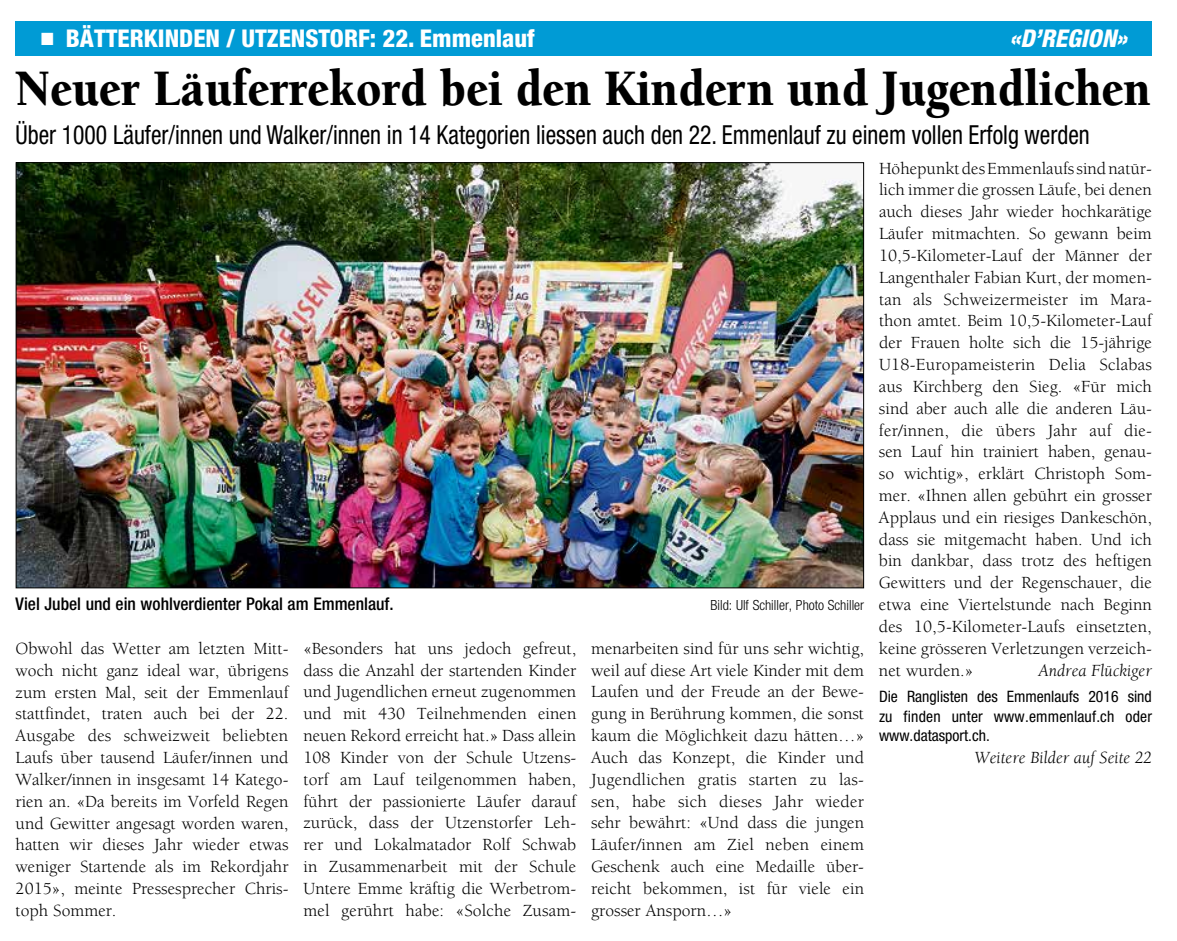
<style>
.page{position:relative;width:1177px;height:941px;background:#fff}
.page>*{position:absolute;margin:0;border:0;box-sizing:border-box;transform-origin:0 0}
.t1{font:900 52.5px "Berkeley";color:#000;scale:.9 1}
.t2{font:condensed 26.25px "Helvetica Neue";color:#000;scale:.9 1}
.t3{font:800 condensed 24.5px "Helvetica Neue";color:#fff}
.t4{font:italic 800 condensed 24.5px "Helvetica Neue";color:#fff}
.t5{font:17.5px/21.9px "Berkeley";color:#000;text-align:justify}
.t6{font:500 condensed 17.5px "Helvetica Neue";color:#000}
.t7{font:italic 17.5px "Berkeley";color:#000}
.t8{font:condensed 15.75px/19.2px "Helvetica Neue";letter-spacing:.01em;color:#000;text-align:justify}
.t9{font:300 condensed 14px "Helvetica Neue";color:#000}
.s1{font-family:"Mathematical Pi Six";font-weight:400;font-stretch:normal;font-size:17.5px}
</style>
<div class="page">
<div style="left:16px;top:21px;width:1136px;height:34px;background:#009bd5"></div>
<img style="left:18px;top:164px;width:844px;height:422px">
<h3 class="t3" style="left:40px;top:23px;width:495px"><span class="s1">j</span> BÄTTERKINDEN / UTZENSTORF: 22. Emmenlauf</h3>
<h3 class="t4" style="left:1009px;top:23px;width:119px">«D’REGION»</h3>
<h1 class="t1" style="left:16px;top:60px;width:1262px">Neuer Läuferrekord bei den Kindern und Jugendlichen</h1>
<h2 class="t2" style="left:16px;top:120px;width:1195px">Über 1000 Läufer/innen und Walker/innen in 14 Kategorien liessen auch den 22. Emmenlauf zu einem vollen Erfolg werden</h2>
<p class="t6" style="left:16px;top:593px;width:379px">Viel Jubel und ein wohlverdienter Pokal am Emmenlauf.</p>
<p class="t9" style="left:710px;top:597px;width:155px">Bild: Ulf Schiller, Photo Schiller</p>
<p class="t5" style="left:16px;top:638px;width:274px">Obwohl das Wetter am letzten Mitt&shy;woch nicht ganz ideal war, übrigens zum ersten Mal, seit der Emmenlauf stattfindet, traten auch bei der 22.<br>Ausgabe des schweizweit beliebten Laufs über tausend Läufer/innen und Walker/innen in insgesamt 14 Katego&shy;rien an. «Da bereits im Vorfeld Regen und Gewitter angesagt worden waren, hatten wir dieses Jahr wieder etwas weniger Startende als im Rekordjahr 2015», meinte Pressesprecher Chris&shy;toph Sommer.</p>
<p class="t5" style="left:303px;top:638px;width:274px">«Besonders hat uns jedoch gefreut, dass die Anzahl der startenden Kinder und Jugendlichen erneut zugenommen und mit 430 Teilnehmenden einen neuen Rekord erreicht hat.» Dass allein 108 Kinder von der Schule Utzens&shy;torf am Lauf teilgenommen haben, führt der passionierte Läufer darauf zurück, dass der Utzenstorfer Leh&shy;rer und Lokalmatador Rolf Schwab in Zusammenarbeit mit der Schule Untere Emme kräftig die Werbetrom&shy;mel gerührt habe: «Solche Zusam-</p>
<p class="t5" style="left:591px;top:638px;width:274px">menarbeiten sind für uns sehr wichtig, weil auf diese Art viele Kinder mit dem Laufen und der Freude an der Bewe&shy;gung in Berührung kommen, die sonst kaum die Möglichkeit dazu hätten…» Auch das Konzept, die Kinder und Jugendlichen gratis starten zu las&shy;sen, habe sich dieses Jahr wieder sehr bewährt: «Und dass die jungen Läufer/innen am Ziel neben einem Geschenk auch eine Medaille über&shy;reicht bekommen, ist für viele ein grosser Ansporn…»</p>
<p class="t5" style="left:879px;top:157px;width:275px">Höhepunkt des Emmenlaufs sind natür&shy;lich immer die grossen Läufe, bei denen auch dieses Jahr wieder hochkarätige Läufer mitmachten. So gewann beim 10,5-Kilometer-Lauf der Männer der Langenthaler Fabian Kurt, der momen&shy;tan als Schweizermeister im Mara&shy;thon amtet. Beim 10,5-Kilometer-Lauf der Frauen holte sich die 15-jährige U18-Europameisterin Delia Sclabas aus Kirchberg den Sieg. «Für mich sind aber auch alle die anderen Läu&shy;fer/innen, die übers Jahr auf die&shy;sen Lauf hin trainiert haben, genau&shy;so wichtig», erklärt Christoph Som&shy;mer. «Ihnen allen gebührt ein grosser Applaus und ein riesiges Dankeschön, dass sie mitgemacht haben. Und ich bin dankbar, dass trotz des heftigen Gewitters und der Regenschauer, die etwa eine Viertelstunde nach Beginn des 10,5-Kilometer-Laufs einsetzten, keine grösseren Verletzungen verzeich&shy;net wurden.»</p>
<p class="t7" style="left:1038px;top:661px;width:115px">Andrea Flückiger</p>
<p class="t8" style="left:879px;top:687px;width:274px">Die Ranglisten des Emmenlaufs 2016 sind zu finden unter www.emmenlauf.ch oder www.datasport.ch.</p>
<p class="t7" style="left:974px;top:748px;width:179px">Weitere Bilder auf Seite 22</p>
</div>
